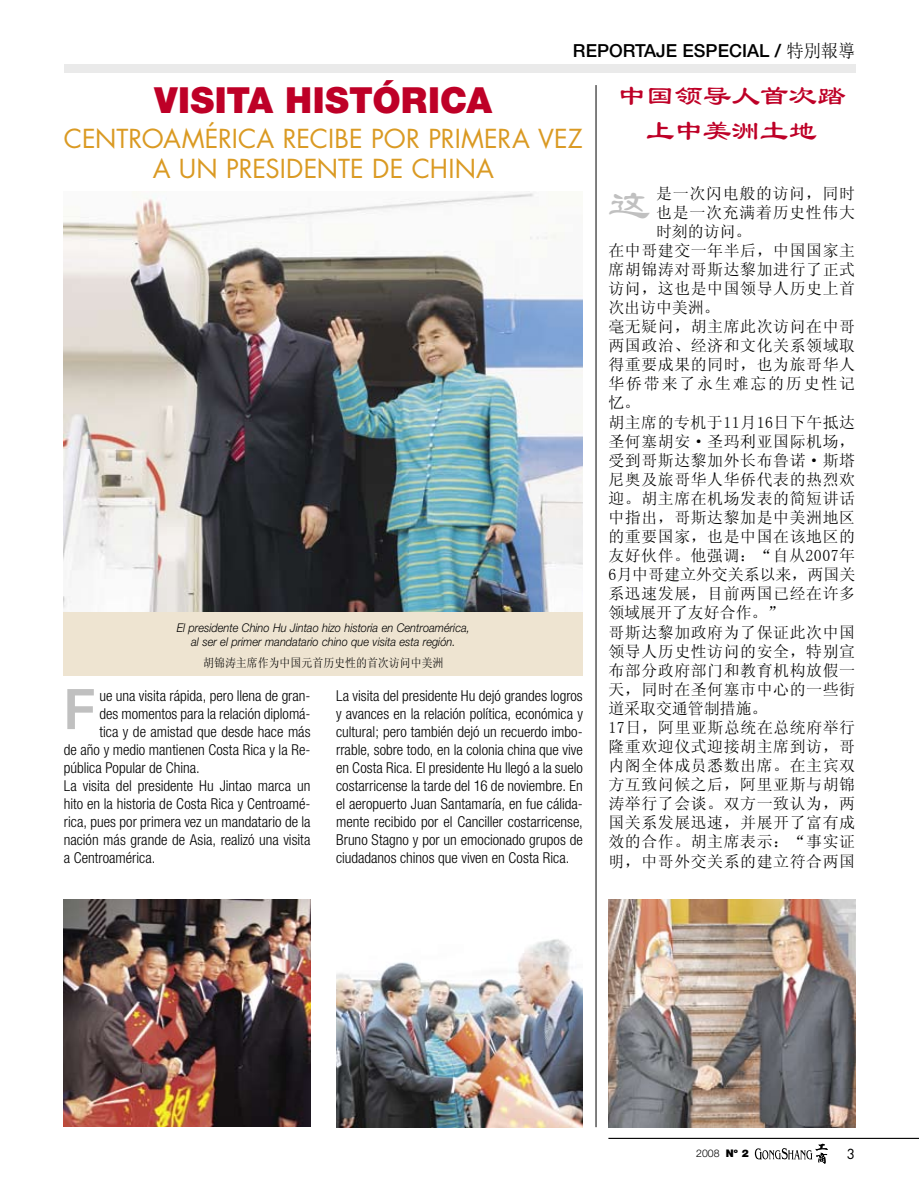
<style>
.page{position:relative;width:919px;height:1191px;background:#fff}
.page>*{position:absolute;margin:0;border:0;box-sizing:border-box;transform-origin:0 0}
.t1{font:700 60px "Eurostile";color:#c0c0c0}
.t2{font:42px "Li Su";color:#c0c0c0}
.t3{font:900 36px "Helvetica Neue";letter-spacing:.005em;color:#be0027}
.t4{font:28.5px/34.2px "Li Su";color:#be0027;text-align:center}
.t5{font:25.5px/30.6px "Futura";color:#da9a23;text-align:center}
.t6{font:500 18px "Helvetica Neue";color:#000}
.t7{font:18px "Sim Sun";color:#000;scale:.95 1}
.t8{font:15.9px "Sim Sun";letter-spacing:.035em;color:#000}
.t9{font:15.9px "Sim Sun";color:#000}
.t10{font:15.9px "Sim Sun";letter-spacing:.115em;color:#000}
.t11{font:300 condensed 15px/18px "Helvetica Neue";color:#000;text-align:justify}
.t12{font:13.5px "Futura";color:#000}
.t13{font:italic 300 12px/14.4px "Helvetica Neue";color:#000;text-align:center;scale:.92 1}
.t14{font:12px "Sim Sun";color:#000;scale:.91 1}
.t15{font:300 10.5px "Helvetica Neue";color:#000}
.s1{font-family:"Helvetica Neue";font-weight:500}
.s2{font-weight:900}
</style>
<div class="page">
<hr style="left:608px;top:1137px;width:310px;height:2px;background:#000">
<svg style="left:754px;top:1143px;width:73px;height:20px"></svg>
<img style="left:64px;top:191px;width:519px;height:421px">
<div style="left:64px;top:64px;width:791px;height:8px;background:#eaeaea"></div>
<div style="left:64px;top:612px;width:519px;height:64px;background:#eee4d1"></div>
<img style="left:608px;top:899px;width:247px;height:228px">
<hr style="left:595px;top:85px;width:1px;height:1042px;background:#000">
<img style="left:336px;top:939px;width:247px;height:188px">
<img style="left:64px;top:899px;width:246px;height:227px">
<p class="t6" style="left:573px;top:39px;width:122px">REPORTAJE ESPECIAL</p>
<p class="t7" style="left:774px;top:41px;width:86px"><span class="s1">/</span> 特別報導</p>
<h3 class="t3" style="left:154px;top:78px;width:339px">VISITA HISTÓRICA</h3>
<h3 class="t5" style="left:64px;top:122px;width:520px">CENTROAMÉRICA RECIBE POR PRIMERA VEZ<br>A UN PRESIDENTE DE CHINA</h3>
<p class="t13" style="left:177px;top:620px;width:320px">El presidente Chino Hu Jintao hizo historia en Centroamérica, al ser el primer mandatario chino que visita esta región.</p>
<p class="t14" style="left:203px;top:657px;width:265px">胡锦涛主席作为中国元首历史性的首次访问中美洲</p>
<h1 class="t1" style="left:64px;top:676px;width:33px">F</h1>
<p class="t11" style="left:99px;top:686px;width:213px">ue una visita rápida, pero llena de gran-</p>
<p class="t11" style="left:99px;top:704px;width:213px">des momentos para la relación diplomá-</p>
<p class="t11" style="left:99px;top:722px;width:213px">tica y de amistad que desde hace más</p>
<p class="t11" style="left:64px;top:740px;width:248px">de año y medio mantienen Costa Rica y la Re-</p>
<p class="t11" style="left:64px;top:758px;width:137px">pública Popular de China.</p>
<p class="t11" style="left:64px;top:776px;width:248px">La visita del presidente Hu Jintao marca un</p>
<p class="t11" style="left:64px;top:794px;width:248px">hito en la historia de Costa Rica y Centroamé-</p>
<p class="t11" style="left:64px;top:812px;width:248px">rica, pues por primera vez un mandatario de la</p>
<p class="t11" style="left:64px;top:830px;width:248px">nación más grande de Asia, realizó una visita</p>
<p class="t11" style="left:64px;top:848px;width:93px">a Centroamérica.</p>
<p class="t11" style="left:336px;top:686px;width:248px">La visita del presidente Hu dejó grandes logros y avances en la relación política, económica y cultural; pero también dejó un recuerdo imbo&shy;rrable, sobre todo, en la colonia china que vive en Costa Rica. El presidente Hu llegó a la suelo costarricense la tarde del 16 de noviembre. En el aeropuerto Juan Santamaría, en fue cálida&shy;mente recibido por el Canciller costarricense, Bruno Stagno y por un emocionado grupos de ciudadanos chinos que viven en Costa Rica.</p>
<h3 class="t4" style="left:617px;top:79px;width:229px">中国领导人首次踏上中美洲土地</h3>
<p class="t8" style="left:656px;top:185px;width:201px">是一次闪电般的访问，同时</p>
<p class="t8" style="left:656px;top:204px;width:201px">也是一次充满着历史性伟大</p>
<p class="t8" style="left:656px;top:223px;width:97px">时刻的访问。</p>
<p class="t8" style="left:608px;top:242px;width:248px">在中哥建交一年半后，中国国家主</p>
<p class="t8" style="left:608px;top:261px;width:248px">席胡锦涛对哥斯达黎加进行了正式</p>
<p class="t8" style="left:608px;top:280px;width:248px">访问，这也是中国领导人历史上首</p>
<p class="t8" style="left:608px;top:299px;width:113px">次出访中美洲。</p>
<p class="t8" style="left:608px;top:318px;width:248px">毫无疑问，胡主席此次访问在中哥</p>
<p class="t8" style="left:608px;top:338px;width:248px">两国政治、经济和文化关系领域取</p>
<p class="t8" style="left:608px;top:357px;width:248px">得重要成果的同时，也为旅哥华人</p>
<p class="t10" style="left:608px;top:376px;width:248px">华侨带来了永生难忘的历史性记</p>
<p class="t8" style="left:608px;top:395px;width:33px">忆。</p>
<p class="t8" style="left:608px;top:414px;width:248px">胡主席的专机于11月16日下午抵达</p>
<p class="t8" style="left:608px;top:433px;width:248px">圣何塞胡安·圣玛利亚国际机场，</p>
<p class="t8" style="left:608px;top:452px;width:248px">受到哥斯达黎加外长布鲁诺·斯塔</p>
<p class="t8" style="left:608px;top:471px;width:248px">尼奥及旅哥华人华侨代表的热烈欢</p>
<p class="t8" style="left:608px;top:490px;width:248px">迎。胡主席在机场发表的简短讲话</p>
<p class="t8" style="left:608px;top:509px;width:248px">中指出，哥斯达黎加是中美洲地区</p>
<p class="t8" style="left:608px;top:528px;width:248px">的重要国家，也是中国在该地区的</p>
<p class="t8" style="left:608px;top:547px;width:248px">友好伙伴。他强调：“自从2007年</p>
<p class="t9" style="left:608px;top:566px;width:248px">6月中哥建立外交关系以来，两国关</p>
<p class="t8" style="left:608px;top:586px;width:248px">系迅速发展，目前两国已经在许多</p>
<p class="t9" style="left:608px;top:605px;width:176px">领域展开了友好合作。”</p>
<p class="t8" style="left:608px;top:624px;width:248px">哥斯达黎加政府为了保证此次中国</p>
<p class="t8" style="left:608px;top:643px;width:248px">领导人历史性访问的安全，特别宣</p>
<p class="t8" style="left:608px;top:662px;width:248px">布部分政府部门和教育机构放假一</p>
<p class="t8" style="left:608px;top:681px;width:248px">天，同时在圣何塞市中心的一些街</p>
<p class="t9" style="left:608px;top:700px;width:160px">道采取交通管制措施。</p>
<p class="t8" style="left:608px;top:719px;width:248px">17日，阿里亚斯总统在总统府举行</p>
<p class="t8" style="left:608px;top:738px;width:248px">隆重欢迎仪式迎接胡主席到访，哥</p>
<p class="t8" style="left:608px;top:757px;width:248px">内阁全体成员悉数出席。在主宾双</p>
<p class="t8" style="left:608px;top:776px;width:248px">方互致问候之后，阿里亚斯与胡锦</p>
<p class="t8" style="left:608px;top:795px;width:248px">涛举行了会谈。双方一致认为，两</p>
<p class="t8" style="left:608px;top:815px;width:248px">国关系发展迅速，并展开了富有成</p>
<p class="t8" style="left:608px;top:834px;width:248px">效的合作。胡主席表示：“事实证</p>
<p class="t8" style="left:608px;top:853px;width:248px">明，中哥外交关系的建立符合两国</p>
<h2 class="t2" style="left:608px;top:182px;width:43px">这</h2>
<p class="t15" style="left:696px;top:1146px;width:54px">2008 <span class="s2">Nº 2</span></p>
<p class="t12" style="left:846px;top:1144px;width:10px">3</p>
</div>
